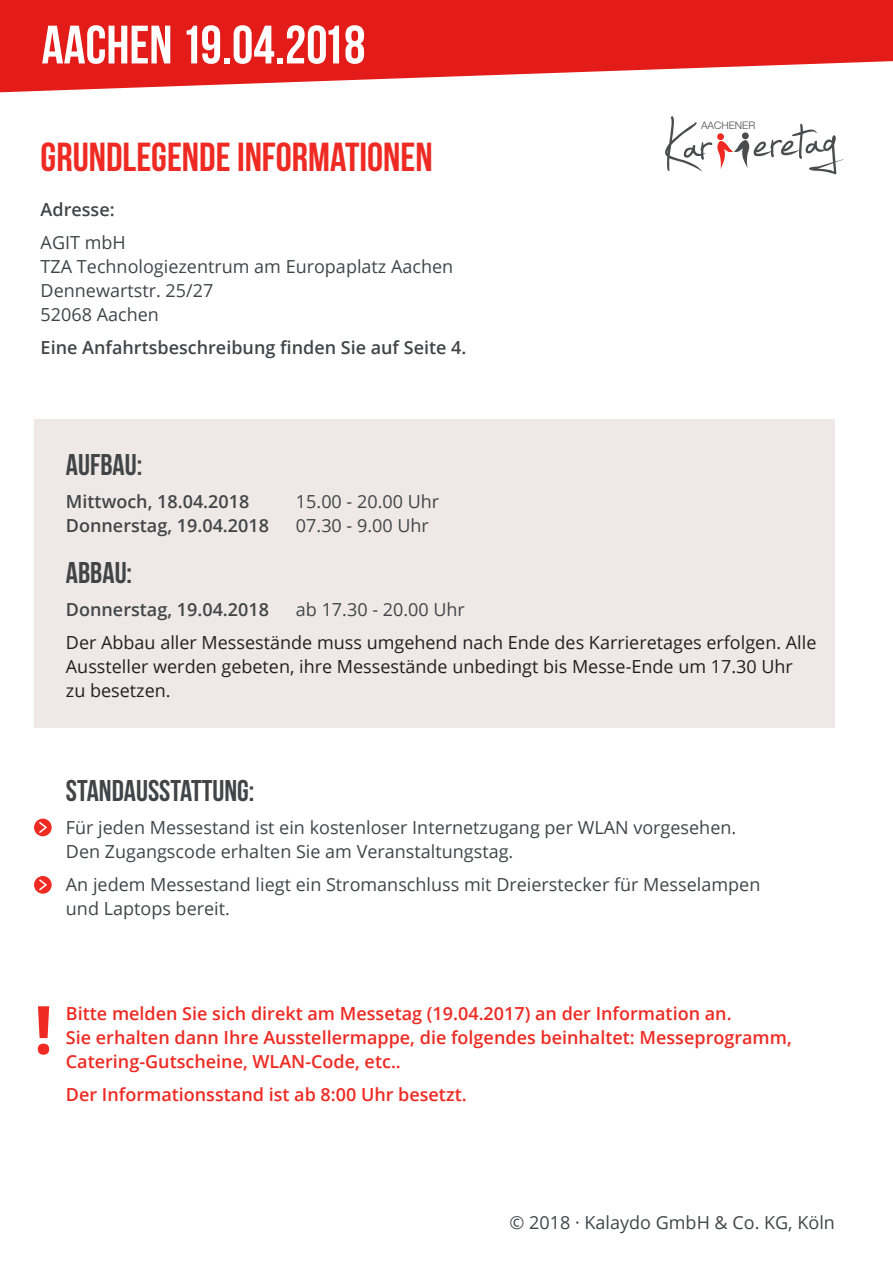
<style>
.page{position:relative;width:893px;height:1263px;background:#fff}
.page>*{position:absolute;margin:0;border:0;box-sizing:border-box;transform-origin:0 0}
.t1{font:113.85px "Jellyka Estrya's Handwriting";color:#4b4c4d}
.t2{font:700 66.6px "Open Sans";color:#ee2a23}
.t3{font:700 54px "Bebas Neue";color:#fff}
.t4{font:700 40.5px "Bebas Neue";color:#ee2a23}
.t5{font:700 30px "Bebas Neue";color:#424547}
.t6{font:18px "Open Sans";color:#424547}
.t7{font:600 18px/24px "Open Sans";color:#ee2a23}
.t8{font:18px "Open Sans";color:#231f20}
.t9{font:600 18px "Open Sans";color:#424547}
.t10{font:300 10.35px "Helvetica Neue LT Std";color:#4b4c4d}
</style>
<div class="page">
<div style="left:34px;top:419px;width:801px;height:308px;background:#eee9e6"></div>
<div style="left:34px;top:819px;width:18px;height:17px;background:#ee2a23;border-radius:50%"></div>
<svg style="left:39px;top:822px;width:8px;height:11px"></svg>
<svg style="left:34px;top:876px;width:18px;height:18px"></svg>
<svg style="left:38px;top:878px;width:10px;height:14px"></svg>
<svg style="left:0;top:0;width:893px;height:92px;fill:#e31c19"></svg>
<svg style="left:717px;top:135px;width:32px;height:34px"></svg>
<div style="left:742px;top:132px;width:7px;height:7px;background:#4b4c4d;border-radius:50%"></div>
<p class="t3" style="left:42px;top:15px;width:325px">AACHEN 19.04.2018</p>
<p class="t4" style="left:41px;top:135px;width:394px">GRUNDLEGENDE INFORMATIONEN</p>
<p class="t9" style="left:41px;top:197px;width:76px">Adresse:</p>
<p class="t6" style="left:41px;top:230px;width:87px">AGIT mbH</p>
<p class="t6" style="left:41px;top:254px;width:414px">TZA Technologiezentrum am Europaplatz Aachen</p>
<p class="t6" style="left:41px;top:278px;width:174px">Dennewartstr. 25/27</p>
<p class="t6" style="left:41px;top:302px;width:120px">52068 Aachen</p>
<p class="t9" style="left:41px;top:335px;width:427px">Eine Anfahrtsbeschreibung finden Sie auf Seite 4.</p>
<p class="t1" style="left:662px;top:97px;width:177px;rotate:-2deg">Kar eretag</p>
<p class="t10" style="left:701px;top:119px;width:56px">AACHENER</p>
<p class="t5" style="left:66px;top:448px;width:78px">AUFBAU:</p>
<p class="t9" style="left:66px;top:489px;width:185px">Mittwoch, 18.04.2018</p>
<p class="t6" style="left:296px;top:489px;width:145px">15.00 - 20.00 Uhr</p>
<p class="t9" style="left:66px;top:513px;width:205px">Donnerstag, 19.04.2018</p>
<p class="t6" style="left:296px;top:513px;width:134px">07.30 - 9.00 Uhr</p>
<p class="t5" style="left:66px;top:556px;width:68px">ABBAU:</p>
<p class="t9" style="left:66px;top:597px;width:205px">Donnerstag, 19.04.2018</p>
<p class="t6" style="left:296px;top:597px;width:171px">ab 17.30 - 20.00 Uhr</p>
<p class="t8" style="left:66px;top:630px;width:752px">Der Abbau aller Messestände muss umgehend nach Ende des Karrieretages erfolgen. Alle</p>
<p class="t8" style="left:66px;top:654px;width:729px">Aussteller werden gebeten, ihre Messestände unbedingt bis Messe-Ende um 17.30 Uhr</p>
<p class="t8" style="left:66px;top:678px;width:106px">zu besetzen.</p>
<p class="t5" style="left:66px;top:774px;width:190px">STANDAUSSTATTUNG:</p>
<p class="t6" style="left:66px;top:815px;width:672px">Für jeden Messestand ist ein kostenloser Internetzugang per WLAN vorgesehen.</p>
<p class="t6" style="left:66px;top:839px;width:449px">Den Zugangscode erhalten Sie am Veranstaltungstag.</p>
<p class="t6" style="left:66px;top:872px;width:696px">An jedem Messestand liegt ein Stromanschluss mit Dreierstecker für Messelampen</p>
<p class="t6" style="left:66px;top:896px;width:165px">und Laptops bereit.</p>
<p class="t2" style="left:34px;top:983px;width:21px">!</p>
<p class="t7" style="left:66px;top:1001px;width:667px">Bitte melden Sie sich direkt am Messetag (19.04.2017) an der Information an.</p>
<p class="t7" style="left:66px;top:1025px;width:727px">Sie erhalten dann Ihre Ausstellermappe, die folgendes beinhaltet: Messeprogramm,<br>Catering-Gutscheine, WLAN-Code, etc..</p>
<p class="t7" style="left:66px;top:1082px;width:402px">Der Informationsstand ist ab 8:00 Uhr besetzt.</p>
<p class="t6" style="left:509px;top:1210px;width:327px">© 2018 · Kalaydo GmbH &amp; Co. KG, Köln</p>
</div>
